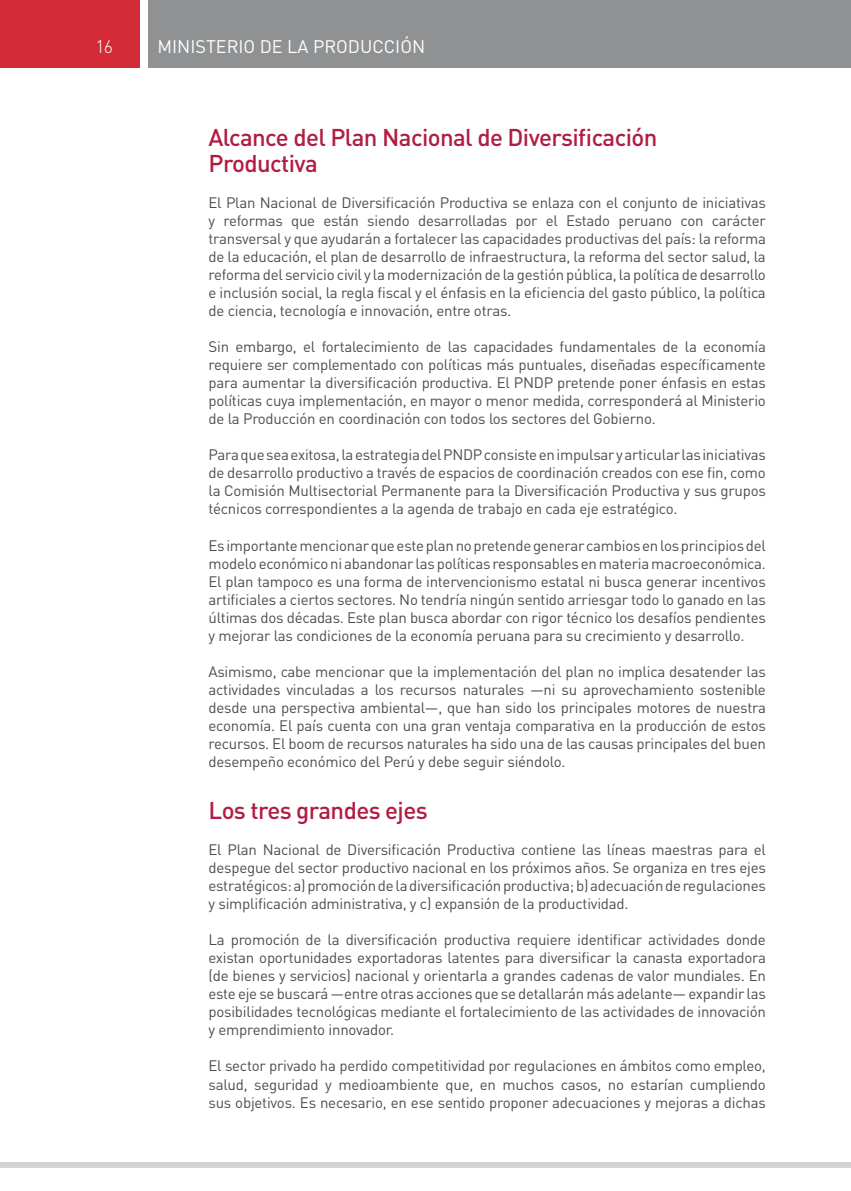
<style>
.page{position:relative;width:851px;height:1191px;background:#fff}
.page>*{position:absolute;margin:0;border:0;box-sizing:border-box;transform-origin:0 0}
.t1{font:500 24px/26.4px "DIN Pro";letter-spacing:-.025em;color:#b11c42}
.t2{font:18px "DIN Pro";color:#fff}
.t3{font:300 18px "DIN Pro";color:#fff}
.t4{font:15px/18px "DIN Pro";letter-spacing:-.015em;color:#4d4d4f;text-align:justify}
</style>
<div class="page">
<div style="left:149px;top:0;width:701px;height:68px;background:#8f9193"></div>
<div style="left:0;top:0;width:140px;height:68px;background:#d32b35"></div>
<div style="left:0;top:1162px;width:850px;height:6px;background:#d1d3d4"></div>
<p class="t3" style="left:96px;top:34px;width:19px">16</p>
<p class="t2" style="left:157px;top:34px;width:269px">MINISTERIO DE LA PRODUCCIÓN</p>
<h1 class="t1" style="left:208px;top:123px;width:450px">Alcance del Plan Nacional de Diversificación<br>Productiva</h1>
<p class="t4" style="left:208px;top:193px;width:559px">El Plan Nacional de Diversificación Productiva se enlaza con el conjunto de iniciativas y reformas que están siendo desarrolladas por el Estado peruano con carácter transversal y que ayudarán a fortalecer las capacidades productivas del país: la reforma de la educación, el plan de desarrollo de infraestructura, la reforma del sector salud, la reforma del servicio civil y la modernización de la gestión pública, la política de desarrollo e inclusión social, la regla fiscal y el énfasis en la eficiencia del gasto público, la política de ciencia, tecnología e innovación, entre otras.</p>
<p class="t4" style="left:208px;top:337px;width:559px">Sin embargo, el fortalecimiento de las capacidades fundamentales de la economía requiere ser complementado con políticas más puntuales, diseñadas específicamente para aumentar la diversificación productiva. El PNDP pretende poner énfasis en estas políticas cuya implementación, en mayor o menor medida, corresponderá al Ministerio de la Producción en coordinación con todos los sectores del Gobierno.</p>
<p class="t4" style="left:208px;top:445px;width:559px">Para que sea exitosa, la estrategia del PNDP consiste en impulsar y articular las iniciativas de desarrollo productivo a través de espacios de coordinación creados con ese fin, como la Comisión Multisectorial Permanente para la Diversificación Productiva y sus grupos técnicos correspondientes a la agenda de trabajo en cada eje estratégico.</p>
<p class="t4" style="left:208px;top:535px;width:559px">Es importante mencionar que este plan no pretende generar cambios en los principios del modelo económico ni abandonar las políticas responsables en materia macroeconómica.<br>El plan tampoco es una forma de intervencionismo estatal ni busca generar incentivos artificiales a ciertos sectores. No tendría ningún sentido arriesgar todo lo ganado en las últimas dos décadas. Este plan busca abordar con rigor técnico los desafíos pendientes y mejorar las condiciones de la economía peruana para su crecimiento y desarrollo.</p>
<p class="t4" style="left:208px;top:661px;width:559px">Asimismo, cabe mencionar que la implementación del plan no implica desatender las actividades vinculadas a los recursos naturales —ni su aprovechamiento sostenible desde una perspectiva ambiental—, que han sido los principales motores de nuestra economía. El país cuenta con una gran ventaja comparativa en la producción de estos recursos. El boom de recursos naturales ha sido una de las causas principales del buen desempeño económico del Perú y debe seguir siéndolo.</p>
<h1 class="t1" style="left:208px;top:796px;width:221px">Los tres grandes ejes</h1>
<p class="t4" style="left:208px;top:840px;width:559px">El Plan Nacional de Diversificación Productiva contiene las líneas maestras para el despegue del sector productivo nacional en los próximos años. Se organiza en tres ejes estratégicos: a) promoción de la diversificación productiva; b) adecuación de regulaciones y simplificación administrativa, y c) expansión de la productividad.</p>
<p class="t4" style="left:208px;top:930px;width:559px">La promoción de la diversificación productiva requiere identificar actividades donde existan oportunidades exportadoras latentes para diversificar la canasta exportadora (de bienes y servicios) nacional y orientarla a grandes cadenas de valor mundiales. En este eje se buscará —entre otras acciones que se detallarán más adelante— expandir las posibilidades tecnológicas mediante el fortalecimiento de las actividades de innovación y emprendimiento innovador.</p>
<p class="t4" style="left:208px;top:1056px;width:559px">El sector privado ha perdido competitividad por regulaciones en ámbitos como empleo, salud, seguridad y medioambiente que, en muchos casos, no estarían cumpliendo sus objetivos. Es necesario, en ese sentido proponer adecuaciones y mejoras a dichas</p>
</div>
